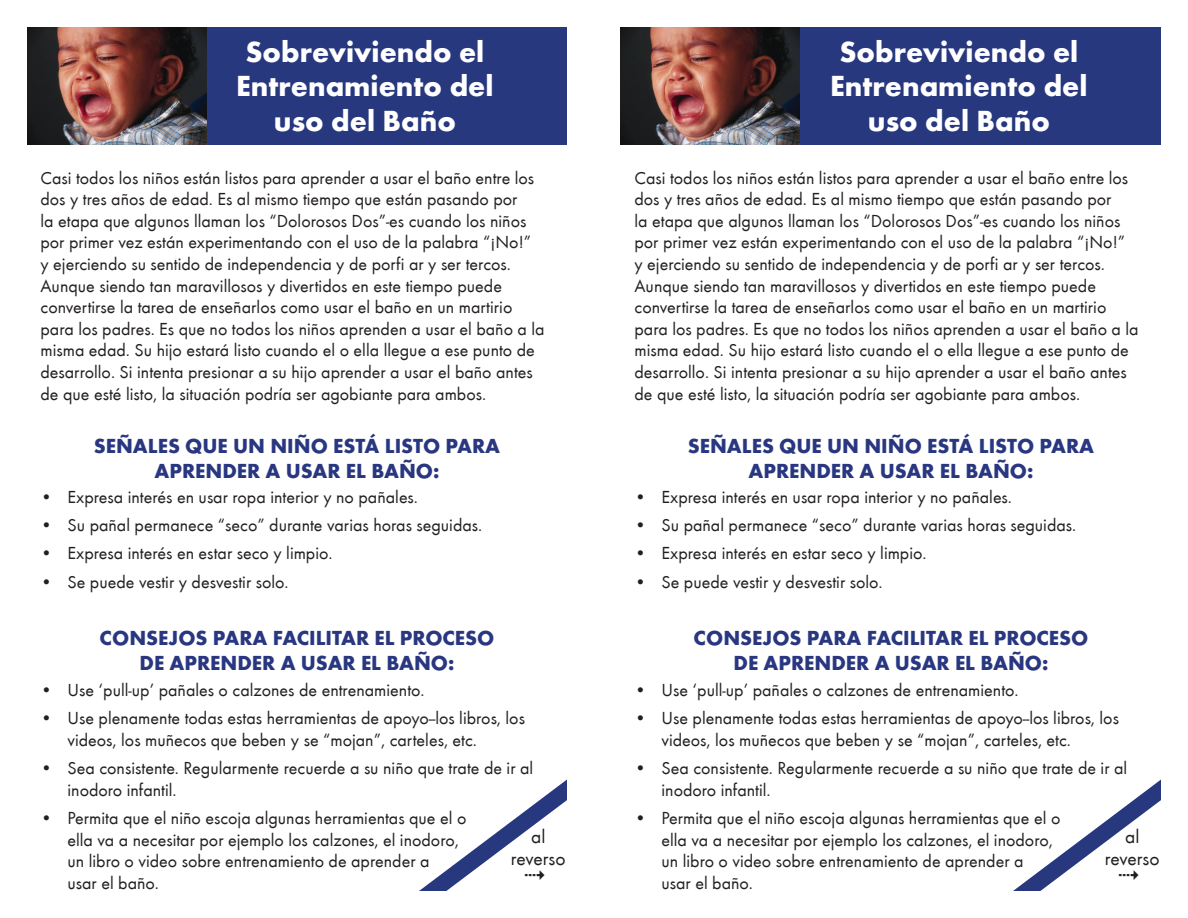
<style>
.page{position:relative;width:1188px;height:918px;background:#fff}
.page>*{position:absolute;margin:0;border:0;box-sizing:border-box;transform-origin:0 0}
.t1{font:700 30px/34.5px "Futura T";color:#fff;text-align:center}
.t2{font:700 21px/25.2px "Futura T";color:#293781;text-align:center}
.t3{font:19.5px/22.5px "Futura T Boo";color:#231f20;text-align:center}
.t4{font:18px/21.6px "Futura T Boo";color:#231f20}
</style>
<div class="page">
<div style="left:62px;top:27px;width:505px;height:118px;background:#27387f"></div>
<div style="left:660px;top:27px;width:501px;height:118px;background:#27387f"></div>
<img style="left:27px;top:27px;width:180px;height:118px">
<img style="left:620px;top:27px;width:180px;height:118px">
<svg style="left:419px;top:780px;width:148px;height:111px"></svg>
<svg style="left:1013px;top:780px;width:148px;height:111px"></svg>
<p class="t1" style="left:246px;top:35px;width:240px">Sobreviviendo el</p>
<p class="t1" style="left:236px;top:69px;width:259px">Entrenamiento del uso del Baño</p>
<p class="t1" style="left:840px;top:35px;width:240px">Sobreviviendo el</p>
<p class="t1" style="left:830px;top:69px;width:259px">Entrenamiento del uso del Baño</p>
<p class="t4" style="left:40px;top:167px;width:506px">Casi todos los niños están listos para aprender a usar el baño entre los dos y tres años de edad. Es al mismo tiempo que están pasando por<br>la etapa que algunos llaman los “Dolorosos Dos”-es cuando los niños por primer vez están experimentando con el uso de la palabra “¡No!”<br>y ejerciendo su sentido de independencia y de porfi ar y ser tercos.<br>Aunque siendo tan maravillosos y divertidos en este tiempo puede convertirse la tarea de enseñarlos como usar el baño en un martirio para los padres. Es que no todos los niños aprenden a usar el baño a la misma edad. Su hijo estará listo cuando el o ella llegue a ese punto de desarrollo. Si intenta presionar a su hijo aprender a usar el baño antes de que esté listo, la situación podría ser agobiante para ambos.</p>
<p class="t4" style="left:634px;top:167px;width:506px">Casi todos los niños están listos para aprender a usar el baño entre los dos y tres años de edad. Es al mismo tiempo que están pasando por<br>la etapa que algunos llaman los “Dolorosos Dos”-es cuando los niños por primer vez están experimentando con el uso de la palabra “¡No!”<br>y ejerciendo su sentido de independencia y de porfi ar y ser tercos.<br>Aunque siendo tan maravillosos y divertidos en este tiempo puede convertirse la tarea de enseñarlos como usar el baño en un martirio para los padres. Es que no todos los niños aprenden a usar el baño a la misma edad. Su hijo estará listo cuando el o ella llegue a ese punto de desarrollo. Si intenta presionar a su hijo aprender a usar el baño antes de que esté listo, la situación podría ser agobiante para ambos.</p>
<p class="t2" style="left:94px;top:434px;width:408px">SEÑALES QUE UN NIÑO ESTÁ LISTO PARA<br>APRENDER A USAR EL BAÑO:</p>
<p class="t2" style="left:688px;top:434px;width:408px">SEÑALES QUE UN NIÑO ESTÁ LISTO PARA<br>APRENDER A USAR EL BAÑO:</p>
<p class="t4" style="left:40px;top:486px;width:379px">• Expresa interés en usar ropa interior y no pañales.</p>
<p class="t4" style="left:40px;top:515px;width:443px">• Su pañal permanece “seco” durante varias horas seguidas.</p>
<p class="t4" style="left:40px;top:543px;width:294px">• Expresa interés en estar seco y limpio.</p>
<p class="t4" style="left:40px;top:571px;width:250px">• Se puede vestir y desvestir solo.</p>
<p class="t4" style="left:634px;top:486px;width:379px">• Expresa interés en usar ropa interior y no pañales.</p>
<p class="t4" style="left:634px;top:515px;width:443px">• Su pañal permanece “seco” durante varias horas seguidas.</p>
<p class="t4" style="left:634px;top:543px;width:294px">• Expresa interés en estar seco y limpio.</p>
<p class="t4" style="left:634px;top:571px;width:250px">• Se puede vestir y desvestir solo.</p>
<p class="t2" style="left:100px;top:626px;width:396px">CONSEJOS PARA FACILITAR EL PROCESO<br>DE APRENDER A USAR EL BAÑO:</p>
<p class="t2" style="left:694px;top:626px;width:396px">CONSEJOS PARA FACILITAR EL PROCESO<br>DE APRENDER A USAR EL BAÑO:</p>
<p class="t4" style="left:40px;top:679px;width:386px">• Use ‘pull-up’ pañales o calzones de entrenamiento.</p>
<p class="t4" style="left:68px;top:707px;width:459px;text-indent:-27px">• Use plenamente todas estas herramientas de apoyo--los libros, los videos, los muñecos que beben y se “mojan”, carteles, etc.</p>
<p class="t4" style="left:68px;top:757px;width:467px;text-indent:-27px">• Sea consistente. Regularmente recuerde a su niño que trate de ir al inodoro infantil.</p>
<p class="t4" style="left:68px;top:807px;width:400px;text-indent:-27px">• Permita que el niño escoja algunas herramientas que el o ella va a necesitar por ejemplo los calzones, el inodoro, un libro o video sobre entrenamiento de aprender a<br>usar el baño.</p>
<p class="t4" style="left:634px;top:679px;width:386px">• Use ‘pull-up’ pañales o calzones de entrenamiento.</p>
<p class="t4" style="left:662px;top:707px;width:459px;text-indent:-27px">• Use plenamente todas estas herramientas de apoyo--los libros, los videos, los muñecos que beben y se “mojan”, carteles, etc.</p>
<p class="t4" style="left:662px;top:757px;width:467px;text-indent:-27px">• Sea consistente. Regularmente recuerde a su niño que trate de ir al inodoro infantil.</p>
<p class="t4" style="left:662px;top:807px;width:400px;text-indent:-27px">• Permita que el niño escoja algunas herramientas que el o ella va a necesitar por ejemplo los calzones, el inodoro, un libro o video sobre entrenamiento de aprender a<br>usar el baño.</p>
<p class="t3" style="left:511px;top:825px;width:56px">al reverso</p>
<p class="t3" style="left:1105px;top:825px;width:56px">al reverso</p>
</div>
